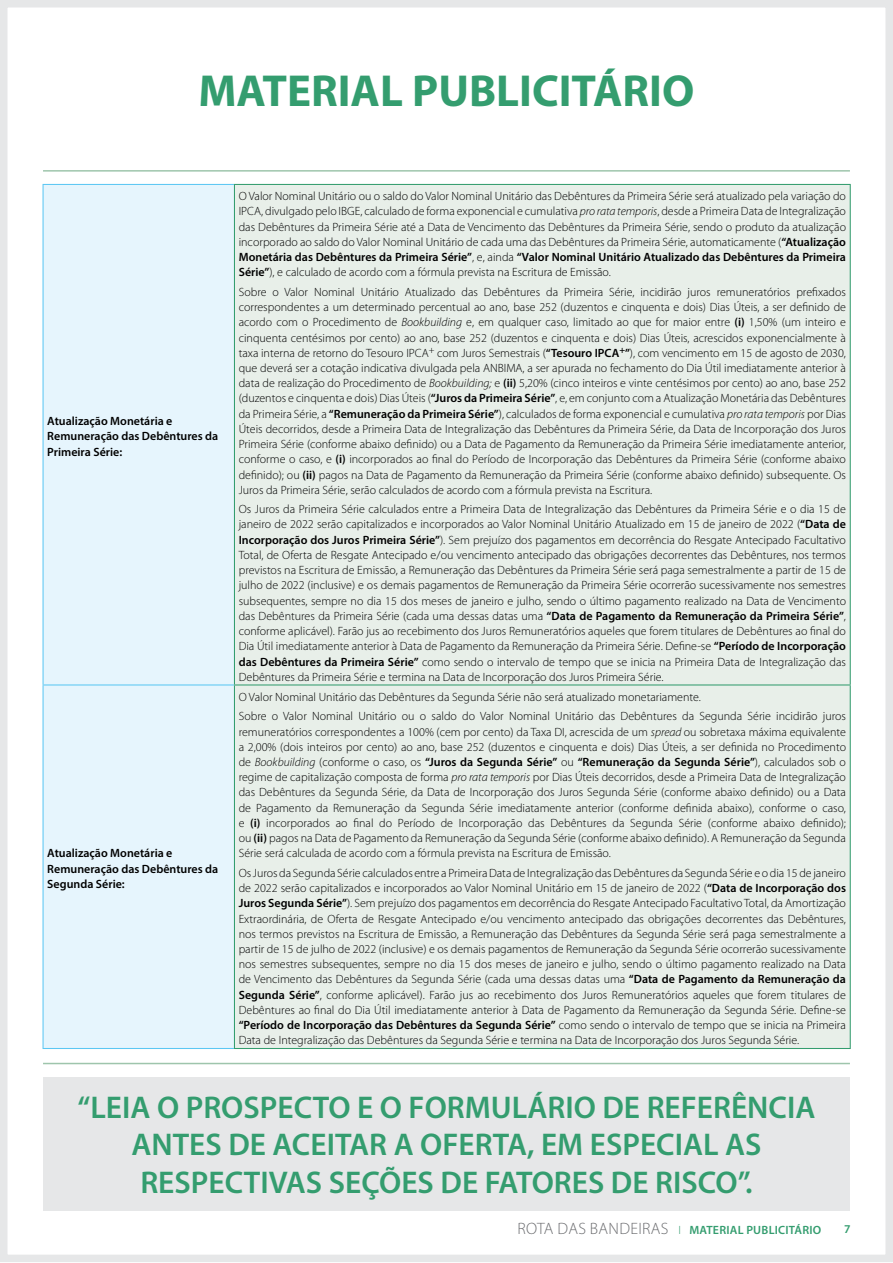
<style>
.page{position:relative;width:893px;height:1263px;background:#fff}
.page>*{position:absolute;margin:0;border:0;box-sizing:border-box;transform-origin:0 0}
.t1{font:700 45px "Myriad Pro";color:#349d6f}
.t2{font:600 31.5px/37.8px "Myriad Pro";color:#349d6f;text-align:center}
.t3{font:300 12px/15.3px "Myriad Pro";color:#000;text-align:justify}
.t4{font:600 12px/15.3px "Myriad Pro";color:#000}
.t5{font:600 12px "Myriad Pro";letter-spacing:.02em;color:#349d6f}
.s1{font-style:italic}
.s2{font-weight:600}
.s3{font-weight:300;font-size:16.5px;color:#6d6e71}
.s4{font-weight:300}
</style>
<div class="page">
<div style="left:0;top:0;width:893px;height:1262px;border:8px solid #e6e7e8"></div>
<hr style="left:43px;top:1063px;width:807px;height:1px;background:#9ec5ac">
<hr style="left:43px;top:170px;width:807px;height:2px;background:#9ec5ac">
<div style="left:43px;top:1076px;width:807px;height:134px;background:#e6e7e8"></div>
<svg style="left:0;top:0;width:1px;height:1262px"></svg>
<div style="left:44px;top:185px;width:190px;height:863px;background:#e6f5fd"></div>
<div style="left:235px;top:185px;width:615px;height:863px;background:#e8efe9"></div>
<hr style="left:43px;top:184px;width:191px;height:1px;background:#5cc7f3">
<hr style="left:43px;top:185px;width:1px;height:499px;background:#5cc7f3">
<hr style="left:43px;top:684px;width:191px;height:1px;background:#5cc7f3">
<hr style="left:43px;top:685px;width:1px;height:363px;background:#5cc7f3">
<hr style="left:43px;top:1048px;width:191px;height:1px;background:#5cc7f3">
<hr style="left:234px;top:184px;width:617px;height:1px;background:#349d6f">
<hr style="left:234px;top:185px;width:1px;height:499px;background:#349d6f">
<hr style="left:850px;top:185px;width:1px;height:499px;background:#349d6f">
<hr style="left:234px;top:684px;width:617px;height:1px;background:#349d6f">
<hr style="left:234px;top:685px;width:1px;height:363px;background:#349d6f">
<hr style="left:850px;top:685px;width:1px;height:363px;background:#349d6f">
<hr style="left:234px;top:1048px;width:617px;height:1px;background:#349d6f">
<h1 class="t1" style="left:199px;top:62px;width:497px">MATERIAL PUBLICITÁRIO</h1>
<p class="t4" style="left:47px;top:413px;width:173px">Atualização Monetária e<br>Remuneração das Debêntures da<br>Primeira Série:</p>
<p class="t4" style="left:47px;top:845px;width:173px">Atualização Monetária e<br>Remuneração das Debêntures da<br>Segunda Série:</p>
<p class="t3" style="left:239px;top:189px;width:609px">O Valor Nominal Unitário ou o saldo do Valor Nominal Unitário das Debêntures da Primeira Série será atualizado pela variação do IPCA, divulgado pelo IBGE, calculado de forma exponencial e cumulativa <span class="s1">pro rata temporis</span>, desde a Primeira Data de Integralização das Debêntures da Primeira Série até a Data de Vencimento das Debêntures da Primeira Série, sendo o produto da atualização incorporado ao saldo do Valor Nominal Unitário de cada uma das Debêntures da Primeira Série, automaticamente (<span class="s2">“Atualização Monetária das Debêntures da Primeira Série”</span>, e, ainda <span class="s2">“Valor Nominal Unitário Atualizado das Debêntures da Primeira Série”</span>), e calculado de acordo com a fórmula prevista na Escritura de Emissão.</p>
<p class="t3" style="left:239px;top:284px;width:609px">Sobre o Valor Nominal Unitário Atualizado das Debêntures da Primeira Série, incidirão juros remuneratórios prefixados correspondentes a um determinado percentual ao ano, base 252 (duzentos e cinquenta e dois) Dias Úteis, a ser definido de acordo com o Procedimento de <span class="s1">Bookbuilding</span> e, em qualquer caso, limitado ao que for maior entre <span class="s2">(i)</span> 1,50% (um inteiro e cinquenta centésimos por cento) ao ano, base 252 (duzentos e cinquenta e dois) Dias Úteis, acrescidos exponencialmente à taxa interna de retorno do Tesouro IPCA<sup>+</sup> com Juros Semestrais (<span class="s2">“Tesouro IPCA</span><sup>+</sup><span class="s2">”</span>), com vencimento em 15 de agosto de 2030, que deverá ser a cotação indicativa divulgada pela ANBIMA, a ser apurada no fechamento do Dia Útil imediatamente anterior à data de realização do Procedimento de <span class="s1">Bookbuilding;</span> e <span class="s2">(ii)</span> 5,20% (cinco inteiros e vinte centésimos por cento) ao ano, base 252 (duzentos e cinquenta e dois) Dias Úteis (<span class="s2">“Juros da Primeira Série”</span>, e, em conjunto com a Atualização Monetária das Debêntures da Primeira Série, a <span class="s2">“Remuneração da Primeira Série”</span>), calculados de forma exponencial e cumulativa <span class="s1">pro rata temporis</span> por Dias Úteis decorridos, desde a Primeira Data de Integralização das Debêntures da Primeira Série, da Data de Incorporação dos Juros Primeira Série (conforme abaixo definido) ou a Data de Pagamento da Remuneração da Primeira Série imediatamente anterior, conforme o caso, e <span class="s2">(i)</span> incorporados ao final do Período de Incorporação das Debêntures da Primeira Série (conforme abaixo definido); ou <span class="s2">(ii)</span> pagos na Data de Pagamento da Remuneração da Primeira Série (conforme abaixo definido) subsequente. Os Juros da Primeira Série, serão calculados de acordo com a fórmula prevista na Escritura.</p>
<p class="t3" style="left:239px;top:502px;width:609px">Os Juros da Primeira Série calculados entre a Primeira Data de Integralização das Debêntures da Primeira Série e o dia 15 de janeiro de 2022 serão capitalizados e incorporados ao Valor Nominal Unitário Atualizado em 15 de janeiro de 2022 (<span class="s2">“Data de Incorporação dos Juros Primeira Série”</span>). Sem prejuízo dos pagamentos em decorrência do Resgate Antecipado Facultativo Total, de Oferta de Resgate Antecipado e/ou vencimento antecipado das obrigações decorrentes das Debêntures, nos termos previstos na Escritura de Emissão, a Remuneração das Debêntures da Primeira Série será paga semestralmente a partir de 15 de julho de 2022 (inclusive) e os demais pagamentos de Remuneração da Primeira Série ocorrerão sucessivamente nos semestres subsequentes, sempre no dia 15 dos meses de janeiro e julho, sendo o último pagamento realizado na Data de Vencimento das Debêntures da Primeira Série (cada uma dessas datas uma <span class="s2">“Data de Pagamento da Remuneração da Primeira Série”</span>, conforme aplicável). Farão jus ao recebimento dos Juros Remuneratórios aqueles que forem titulares de Debêntures ao final do Dia Útil imediatamente anterior à Data de Pagamento da Remuneração da Primeira Série. Define-se <span class="s2">“Período de Incorporação das Debêntures da Primeira Série”</span> como sendo o intervalo de tempo que se inicia na Primeira Data de Integralização das Debêntures da Primeira Série e termina na Data de Incorporação dos Juros Primeira Série.</p>
<p class="t3" style="left:239px;top:687px;width:609px;line-height:19.5px">O Valor Nominal Unitário das Debêntures da Segunda Série não será atualizado monetariamente.<br>Sobre o Valor Nominal Unitário ou o saldo do Valor Nominal Unitário das Debêntures da Segunda Série incidirão juros</p>
<p class="t3" style="left:239px;top:724px;width:609px">remuneratórios correspondentes a 100% (cem por cento) da Taxa DI, acrescida de um <span class="s1">spread</span> ou sobretaxa máxima equivalente a 2,00% (dois inteiros por cento) ao ano, base 252 (duzentos e cinquenta e dois) Dias Úteis, a ser definida no Procedimento de <span class="s1">Bookbuilding</span> (conforme o caso, os <span class="s2">“Juros da Segunda Série”</span> ou <span class="s2">“Remuneração da Segunda Série”</span>), calculados sob o regime de capitalização composta de forma <span class="s1">pro rata temporis</span> por Dias Úteis decorridos, desde a Primeira Data de Integralização das Debêntures da Segunda Série, da Data de Incorporação dos Juros Segunda Série (conforme abaixo definido) ou a Data de Pagamento da Remuneração da Segunda Série imediatamente anterior (conforme definida abaixo), conforme o caso, e <span class="s2">(i)</span> incorporados ao final do Período de Incorporação das Debêntures da Segunda Série (conforme abaixo definido); ou <span class="s2">(ii)</span> pagos na Data de Pagamento da Remuneração da Segunda Série (conforme abaixo definido). A Remuneração da Segunda Série será calculada de acordo com a fórmula prevista na Escritura de Emissão.</p>
<p class="t3" style="left:239px;top:865px;width:609px">Os Juros da Segunda Série calculados entre a Primeira Data de Integralização das Debêntures da Segunda Série e o dia 15 de janeiro de 2022 serão capitalizados e incorporados ao Valor Nominal Unitário em 15 de janeiro de 2022 (<span class="s2">“Data de Incorporação dos Juros Segunda Série”</span>). Sem prejuízo dos pagamentos em decorrência do Resgate Antecipado Facultativo Total, da Amortização Extraordinária, de Oferta de Resgate Antecipado e/ou vencimento antecipado das obrigações decorrentes das Debêntures, nos termos previstos na Escritura de Emissão, a Remuneração das Debêntures da Segunda Série será paga semestralmente a partir de 15 de julho de 2022 (inclusive) e os demais pagamentos de Remuneração da Segunda Série ocorrerão sucessivamente nos semestres subsequentes, sempre no dia 15 dos meses de janeiro e julho, sendo o último pagamento realizado na Data de Vencimento das Debêntures da Segunda Série (cada uma dessas datas uma <span class="s2">“Data de Pagamento da Remuneração da Segunda Série”</span>, conforme aplicável). Farão jus ao recebimento dos Juros Remuneratórios aqueles que forem titulares de Debêntures ao final do Dia Útil imediatamente anterior à Data de Pagamento da Remuneração da Segunda Série. Define-se <span class="s2">“Período de Incorporação das Debêntures da Segunda Série”</span> como sendo o intervalo de tempo que se inicia na Primeira Data de Integralização das Debêntures da Segunda Série e termina na Data de Incorporação dos Juros Segunda Série.</p>
<h2 class="t2" style="left:78px;top:1087px;width:739px">“LEIA O PROSPECTO E O FORMULÁRIO DE REFERÊNCIA<br>ANTES DE ACEITAR A OFERTA, EM ESPECIAL AS<br>RESPECTIVAS SEÇÕES DE FATORES DE RISCO”.</h2>
<p class="t5" style="left:517px;top:1222px;width:305px"><span class="s3">ROTA DAS BANDEIRAS</span> <span class="s4">I</span> MATERIAL PUBLICITÁRIO</p>
<p class="t5" style="left:844px;top:1222px;width:8px">7</p>
</div>
